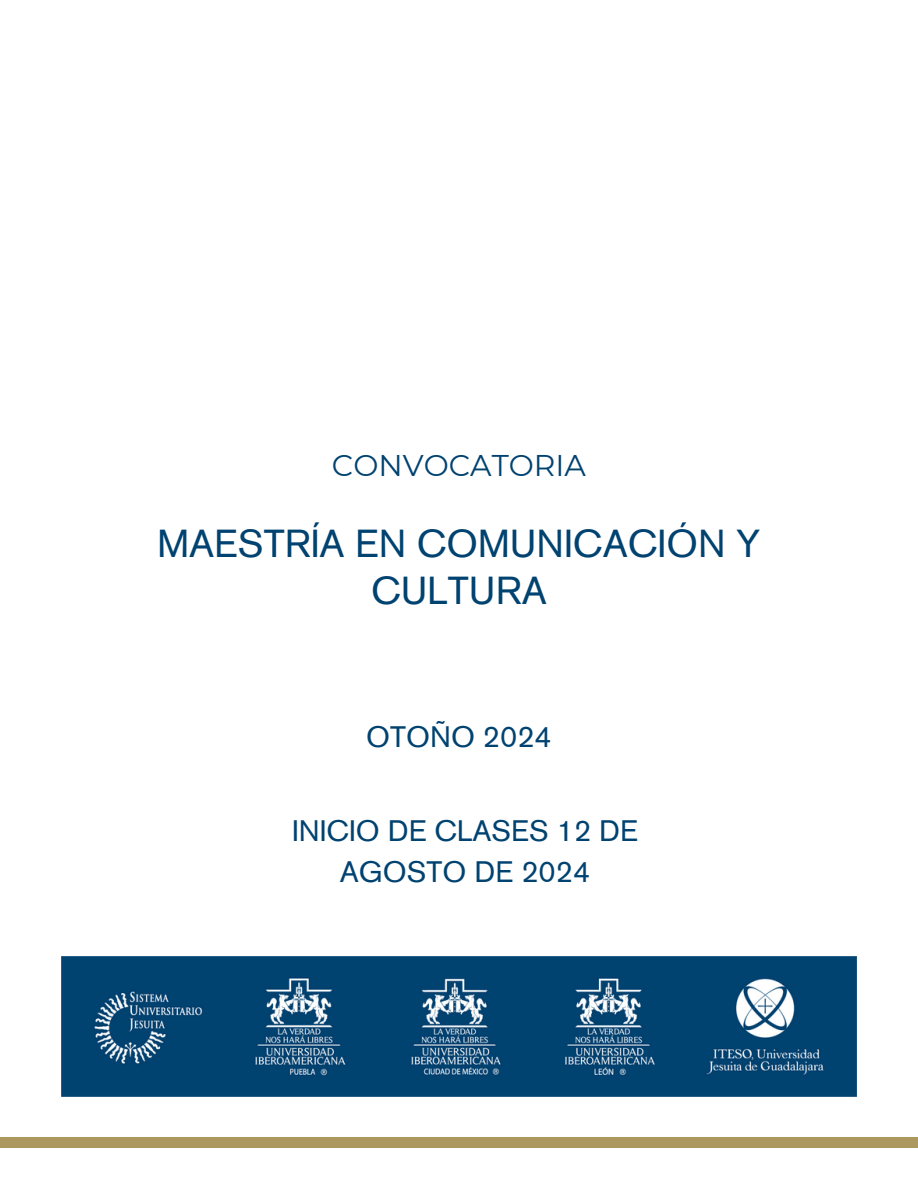
<style>
.page{position:relative;width:918px;height:1188px;background:#fff}
.page>*{position:absolute;margin:0;border:0;box-sizing:border-box;transform-origin:0 0}
.t1{font:38.85px/46.2px "Akzidenz Grotesk Pro";color:#004270;text-align:center}
.t2{font:29.85px "Montserrat";color:#004270}
.t3{font:29.55px/41px "Akzidenz Grotesk Pro";color:#004270;text-align:center}
</style>
<div class="page">
<div style="left:0;top:1138px;width:918px;height:10px;background:#ac975e"></div>
<img style="left:61px;top:957px;width:796px;height:139px">
<h1 class="t2" style="left:332px;top:447px;width:256px">CONVOCATORIA</h1>
<p class="t1" style="left:158px;top:525px;width:604px">MAESTRÍA EN COMUNICACIÓN Y<br>CULTURA</p>
<p class="t3" style="left:366px;top:719px;width:187px">OTOÑO 2024</p>
<p class="t3" style="left:292px;top:814px;width:347px">INICIO DE CLASES 12 DE<br>AGOSTO DE 2024</p>
</div>
